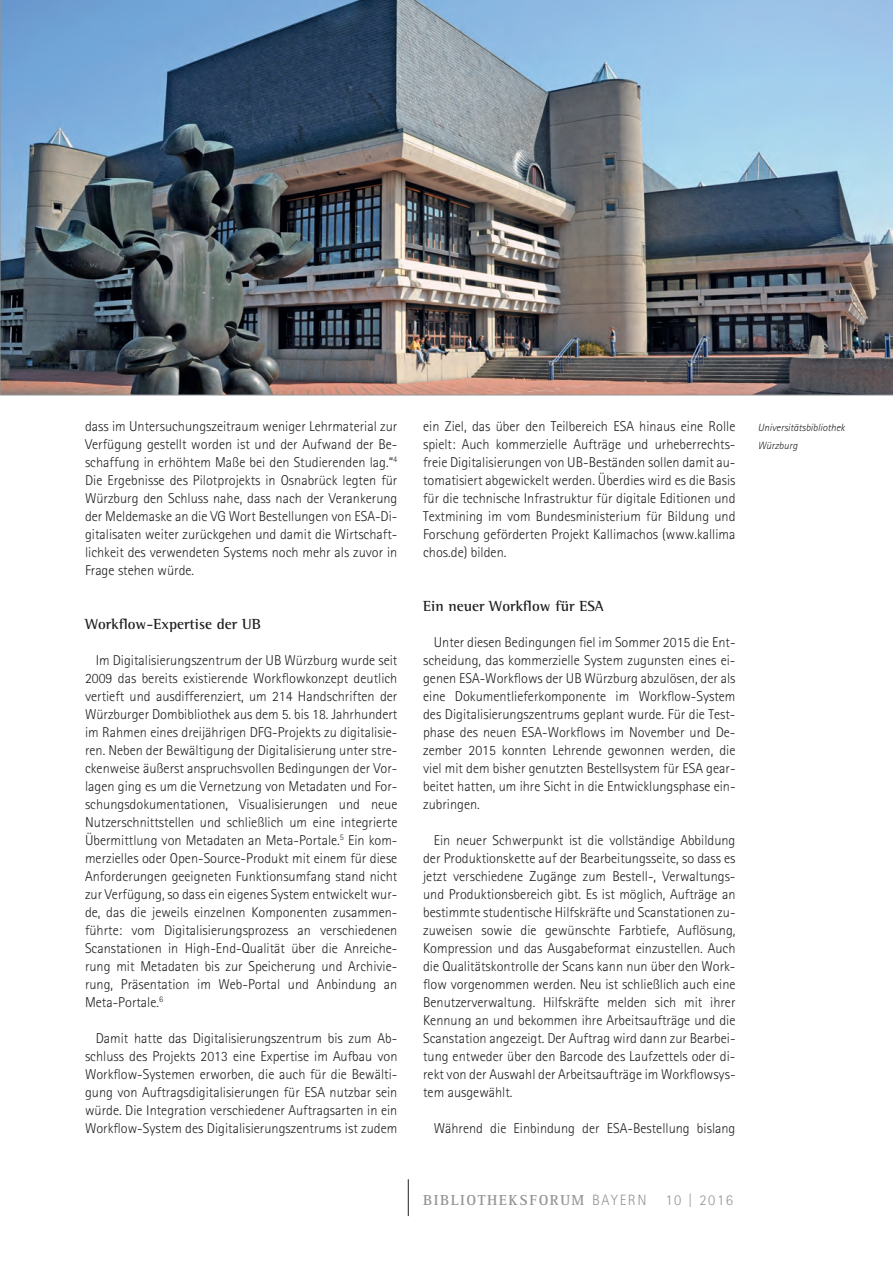
<style>
.page{position:relative;width:893px;height:1263px;background:#fff}
.page>*{position:absolute;margin:0;border:0;box-sizing:border-box;transform-origin:0 0}
.t1{font:700 15px "Rotis Semi Serif Std";color:#231f20}
.t2{font:700 15px "Rotis Serif Std";letter-spacing:.1em;color:#939598}
.t3{font:300 15px "Rotis Sans Serif Std";letter-spacing:.1em;color:#939598}
.t4{font:300 14.25px/18px "Rotis Sans Serif Std";color:#231f20;text-align:justify}
.t5{font:italic 300 10.5px/18px "Rotis Sans Serif Std";color:#231f20}
.s1{font-family:"Rotis Sans Serif Std";font-weight:300}
</style>
<div class="page">
<hr style="left:408px;top:1179px;width:1px;height:37px;background:#231f20">
<img style="left:0;top:0;width:893px;height:395px">
<p class="t4" style="left:85px;top:419px;width:314px">dass im Untersuchungszeitraum weniger Lehrmaterial zur Verfügung gestellt worden ist und der Aufwand der Be&shy;schaffung in erhöhtem Maße bei den Studierenden lag.“<sup>4<br></sup>Die Ergebnisse des Pilotprojekts in Osnabrück legten für Würzburg den Schluss nahe, dass nach der Verankerung der Meldemaske an die VG Wort Bestellungen von ESA-Di&shy;gitalisaten weiter zurückgehen und damit die Wirtschaft&shy;lichkeit des verwendeten Systems noch mehr als zuvor in Frage stehen würde.</p>
<p class="t1" style="left:85px;top:619px;width:177px">Workflow-Expertise der UB</p>
<p class="t4" style="left:85px;top:653px;width:314px;text-indent:11px">Im Digitalisierungszentrum der UB Würzburg wurde seit 2009 das bereits existierende Workflowkonzept deutlich vertieft und ausdifferenziert, um 214 Handschriften der Würzburger Dombibliothek aus dem 5. bis 18. Jahrhundert im Rahmen eines dreijährigen DFG-Projekts zu digitalisie&shy;ren. Neben der Bewältigung der Digitalisierung unter stre&shy;ckenweise äußerst anspruchsvollen Bedingungen der Vor&shy;lagen ging es um die Vernetzung von Metadaten und For&shy;schungsdokumentationen, Visualisierungen und neue Nutzerschnittstellen und schließlich um eine integrierte Übermittlung von Metadaten an Meta-Portale.<sup>5</sup> Ein kom&shy;merzielles oder Open-Source-Produkt mit einem für diese Anforderungen geeigneten Funktionsumfang stand nicht zur Verfügung, so dass ein eigenes System entwickelt wur&shy;de, das die jeweils einzelnen Komponenten zusammen&shy;führte: vom Digitalisierungsprozess an verschiedenen Scanstationen in High-End-Qualität über die Anreiche&shy;rung mit Metadaten bis zur Speicherung und Archivie&shy;rung, Präsentation im Web-Portal und Anbindung an Meta-Portale.<sup>6</sup></p>
<p class="t4" style="left:85px;top:1031px;width:314px;text-indent:11px">Damit hatte das Digitalisierungszentrum bis zum Ab&shy;schluss des Projekts 2013 eine Expertise im Aufbau von Workflow-Systemen erworben, die auch für die Bewälti&shy;gung von Auftragsdigitalisierungen für ESA nutzbar sein würde. Die Integration verschiedener Auftragsarten in ein Workflow-System des Digitalisierungszentrums ist zudem</p>
<p class="t4" style="left:423px;top:419px;width:314px">ein Ziel, das über den Teilbereich ESA hinaus eine Rolle spielt: Auch kommerzielle Aufträge und urheberrechts&shy;freie Digitalisierungen von UB-Beständen sollen damit au&shy;tomatisiert abgewickelt werden. Überdies wird es die Basis für die technische Infrastruktur für digitale Editionen und Textmining im vom Bundesministerium für Bildung und Forschung geförderten Projekt Kallimachos (www.kallima chos.de) bilden.</p>
<p class="t1" style="left:423px;top:601px;width:182px">Ein neuer Workflow für ESA</p>
<p class="t4" style="left:423px;top:635px;width:314px;text-indent:11px">Unter diesen Bedingungen fiel im Sommer 2015 die Ent&shy;scheidung, das kommerzielle System zugunsten eines ei&shy;genen ESA-Workflows der UB Würzburg abzulösen, der als eine Dokumentlieferkomponente im Workflow-System des Digitalisierungszentrums geplant wurde. Für die Test&shy;phase des neuen ESA-Workflows im November und De&shy;zember 2015 konnten Lehrende gewonnen werden, die viel mit dem bisher genutzten Bestellsystem für ESA gear&shy;beitet hatten, um ihre Sicht in die Entwicklungsphase ein&shy;zubringen.</p>
<p class="t4" style="left:423px;top:833px;width:314px;text-indent:11px">Ein neuer Schwerpunkt ist die vollständige Abbildung der Produktionskette auf der Bearbeitungsseite, so dass es jetzt verschiedene Zugänge zum Bestell-, Verwaltungs&shy;und Produktionsbereich gibt. Es ist möglich, Aufträge an bestimmte studentische Hilfskräfte und Scanstationen zu&shy;zuweisen sowie die gewünschte Farbtiefe, Auflösung, Kompression und das Ausgabeformat einzustellen. Auch die Qualitätskontrolle der Scans kann nun über den Work&shy;flow vorgenommen werden. Neu ist schließlich auch eine Benutzerverwaltung. Hilfskräfte melden sich mit ihrer Kennung an und bekommen ihre Arbeitsaufträge und die Scanstation angezeigt. Der Auftrag wird dann zur Bearbei&shy;tung entweder über den Barcode des Laufzettels oder di&shy;rekt von der Auswahl der Arbeitsaufträge im Workflowsys&shy;tem ausgewählt.</p>
<p class="t4" style="left:434px;top:1121px;width:303px">Während die Einbindung der ESA-Bestellung bislang</p>
<p class="t2" style="left:423px;top:1195px;width:225px">BIBLIOTHEKSFORUM <span class="s1">BAYERN</span></p>
<p class="t3" style="left:665px;top:1195px;width:69px">10 | 2016</p>
<p class="t5" style="left:758px;top:420px;width:88px">Universitätsbibliothek<br>Würzburg</p>
</div>
